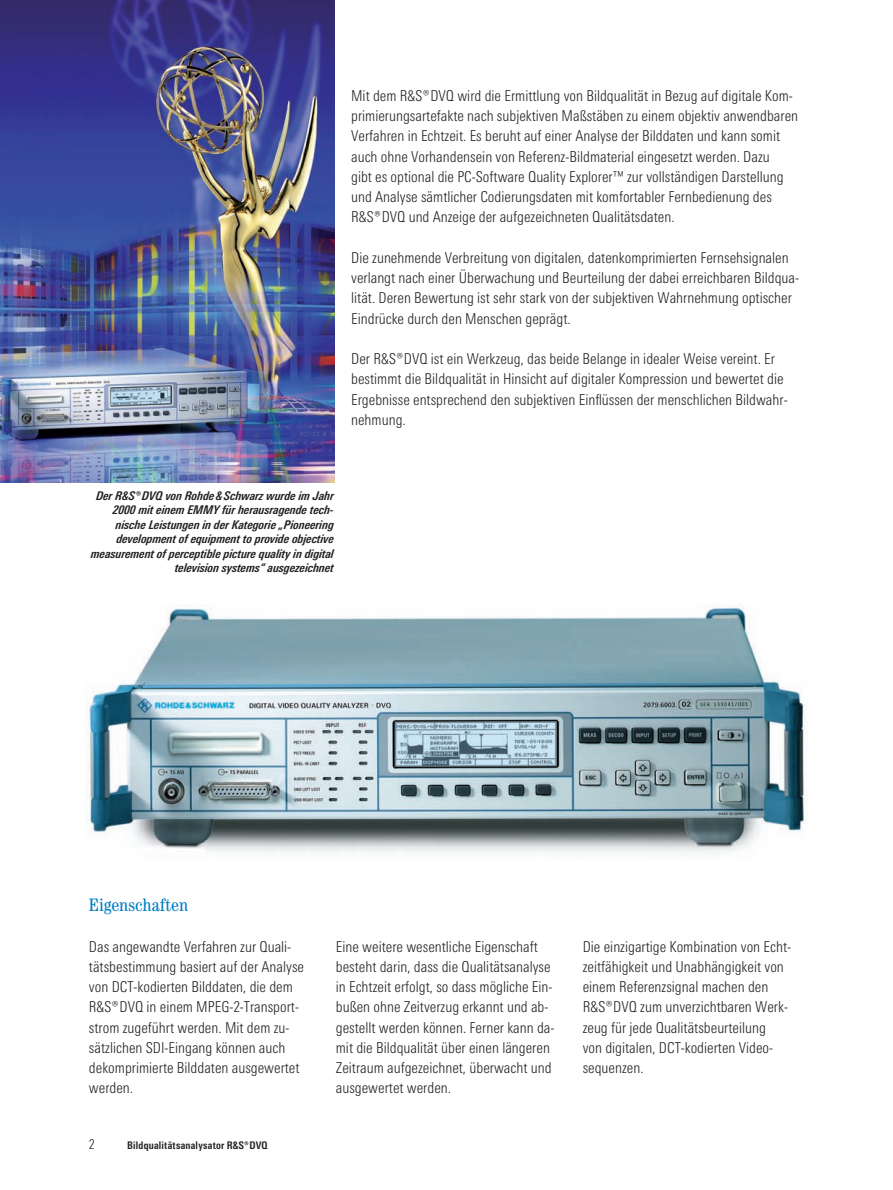
<style>
.page{position:relative;width:893px;height:1190px;background:#fff}
.page>*{position:absolute;margin:0;border:0;box-sizing:border-box;transform-origin:0 0}
.t1{font:condensed 18px "Century";letter-spacing:.005em;color:#007ec5}
.t2{font:300 15px/20.2px "RS Univers Cond";color:#231f20}
.t3{font:italic 700 12px/14.4px "RS Univers Cond";color:#231f20;text-align:right}
.t4{font:700 10.5px "RS Univers Cond";letter-spacing:.02em;color:#231f20}
</style>
<div class="page">
<img style="left:0;top:0;width:335px;height:483px">
<img style="left:86px;top:606px;width:720px;height:248px">
<p class="t2" style="left:351px;top:85px;width:448px">Mit dem ¸DVQ wird die Ermittlung von Bildqualität in Bezug auf digitale Kom&shy;primierungsartefakte nach subjektiven Maßstäben zu einem objektiv anwendbaren Verfahren in Echtzeit. Es beruht auf einer Analyse der Bilddaten und kann somit auch ohne Vorhandensein von Referenz-Bildmaterial eingesetzt werden. Dazu<br>gibt es optional die PC-Software Quality Explorer™ zur vollständigen Darstellung und Analyse sämtlicher Codierungsdaten mit komfortabler Fernbedienung des ¸DVQ und Anzeige der aufgezeichneten Qualitätsdaten.</p>
<p class="t2" style="left:351px;top:247px;width:449px">Die zunehmende Verbreitung von digitalen, datenkomprimierten Fernsehsignalen verlangt nach einer Überwachung und Beurteilung der dabei erreichbaren Bildqua&shy;lität. Deren Bewertung ist sehr stark von der subjektiven Wahrnehmung optischer Eindrücke durch den Menschen geprägt.</p>
<p class="t2" style="left:351px;top:349px;width:438px">Der ¸DVQ ist ein Werkzeug, das beide Belange in idealer Weise vereint. Er bestimmt die Bildqualität in Hinsicht auf digitaler Kompression und bewertet die Ergebnisse entsprechend den subjektiven Einflüssen der menschlichen Bildwahr&shy;nehmung.</p>
<p class="t3" style="left:91px;top:488px;width:244px">Der ¸DVQ von Rohde&amp;Schwarz wurde im Jahr 2000 mit einem EMMY für herausragende tech&shy;nische Leistungen in der Kategorie „Pioneering development of equipment to provide objective measurement of perceptible picture quality in digital television systems“ ausgezeichnet</p>
<p class="t1" style="left:89px;top:894px;width:100px">Eigenschaften</p>
<p class="t2" style="left:89px;top:936px;width:216px">Das angewandte Verfahren zur Quali&shy;tätsbestimmung basiert auf der Analyse von DCT-kodierten Bilddaten, die dem ¸DVQ in einem MPEG-2-Transport&shy;strom zugeführt werden. Mit dem zu&shy;sätzlichen SDI-Eingang können auch dekomprimierte Bilddaten ausgewertet werden.</p>
<p class="t2" style="left:336px;top:936px;width:220px">Eine weitere wesentliche Eigenschaft besteht darin, dass die Qualitätsanalyse in Echtzeit erfolgt, so dass mögliche Ein&shy;bußen ohne Zeitverzug erkannt und ab&shy;gestellt werden können. Ferner kann da&shy;mit die Bildqualität über einen längeren Zeitraum aufgezeichnet, überwacht und ausgewertet werden.</p>
<p class="t2" style="left:582px;top:936px;width:210px">Die einzigartige Kombination von Echt&shy;zeitfähigkeit und Unabhängigkeit von einem Referenzsignal machen den ¸DVQ zum unverzichtbaren Werk&shy;zeug für jede Qualitätsbeurteilung<br>von digitalen, DCT-kodierten Video&shy;sequenzen.</p>
<p class="t4" style="left:127px;top:1139px;width:142px">Bildqualitätsanalysator ¸DVQ</p>
</div>
